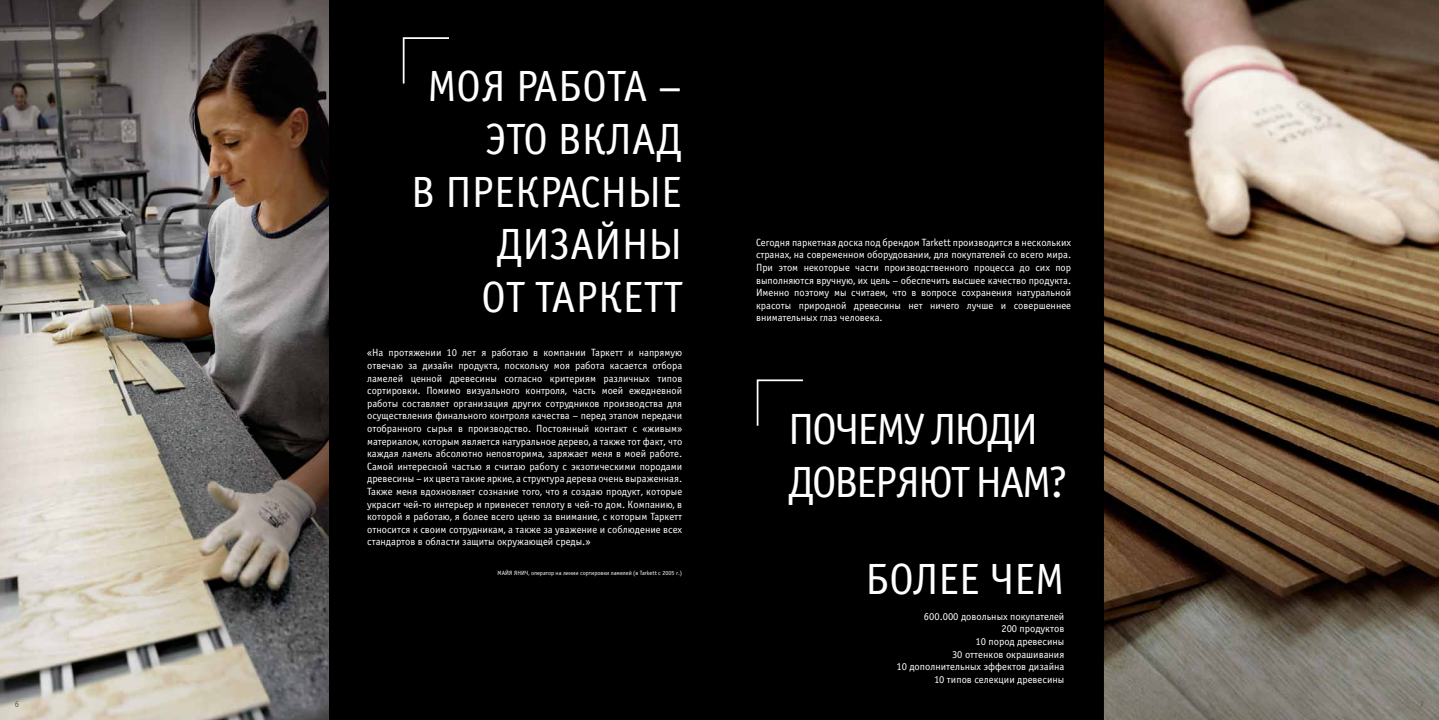
<style>
.page{position:relative;width:1439px;height:720px;background:#fff}
.page>*{position:absolute;margin:0;border:0;box-sizing:border-box;transform-origin:0 0}
.t1{font:43.84px "Officina Sans C";color:#fff}
.t2{font:43.84px/52.6px "Officina Sans C";letter-spacing:-.05em;color:#fff}
.t3{font:10.5px/12.6px "Officina Sans C";color:#fff;text-align:justify}
.t4{font:8.75px "Officina Sans ITC Pro";color:#58595b}
.t5{font:6.12px "Officina Sans C";color:#fff}
</style>
<div class="page">
<div style="left:0;top:0;width:1439px;height:719px;background:#000"></div>
<svg style="left:402px;top:37px;width:47px;height:47px"></svg>
<img style="left:0;top:0;width:329px;height:719px">
<svg style="left:1104px;top:0;width:335px;height:719px"></svg>
<svg style="left:756px;top:379px;width:47px;height:47px"></svg>
<h1 class="t1" style="left:427px;top:63px;width:256px">Моя работа –</h1>
<h1 class="t1" style="left:485px;top:115px;width:194px">это вкл ад</h1>
<h1 class="t1" style="left:411px;top:168px;width:266px">в ПРЕКРАСН ЫЕ</h1>
<h1 class="t1" style="left:496px;top:220px;width:51px">ДИЗАЙН</h1>
<h1 class="t1" style="left:648px;top:220px;width:35px">Ы</h1>
<h1 class="t1" style="left:481px;top:273px;width:161px">от ТАРКЕТТ</h1>
<p class="t3" style="left:367px;top:346px;width:317px">«На протяжении 10 лет я работаю в компании Таркетт и напрямую отвечаю за дизайн продукта, поскольку моя работа касается отбора ламелей ценной древесины согласно критериям различных типов сортировки. Помимо визуального контроля, часть моей ежедневной работы составляет организация других сотрудников производства для осуществления финального контроля качества – перед этапом передачи отобранного сырья в производство. Постоянный контакт с «живым» материалом, которым является натуральное дерево, а также тот факт, что каждая ламель абсолютно неповторима, заряжает меня в моей работе.<br>Самой интересной частью я считаю работу с экзотическими породами древесины – их цвета такие яркие, а структура дерева очень выраженная.<br>Также меня вдохновляет сознание того, что я создаю продукт, которые украсит чей-то интерьер и привнесет теплоту в чей-то дом. Компанию, в которой я работаю, я более всего ценю за внимание, с которым Таркетт относится к своим сотрудникам, а также за уважение и соблюдение всех стандартов в области защиты окружающей среды.»</p>
<p class="t5" style="left:497px;top:569px;width:186px">Майя Янич, оператор на линии сортировки ламелей (в Tarkett с 2005 г.)</p>
<p class="t3" style="left:756px;top:236px;width:317px">Сегодня паркетная доска под брендом Tarkett производится в нескольких странах, на современном оборудовании, для покупателей со всего мира.<br>При этом некоторые части производственного процесса до сих пор выполняются вручную, их цель – обеспечить высшее качество продукта.<br>И менно поэтому мы считаем, что в вопросе сохранения натуральной красоты природной древесины нет ничего лучше и совершеннее внимательных глаз человека.</p>
<h1 class="t2" style="left:788px;top:404px;width:243px">ПОЧЕМУ ЛЮДИ<br>ДОВЕРЯ</h1>
<h1 class="t1" style="left:918px;top:458px;width:151px">ЮТНАМ?</h1>
<h1 class="t1" style="left:865px;top:554px;width:194px">более чем</h1>
<p class="t3" style="left:896px;top:610px;width:169px;text-align:right">600.000 довольных покупателей<br>200 продуктов<br>10 пород древесины<br>30 оттенков окрашивания<br>10 дополнительных эффектов дизайна<br>10 типов селекции древесины</p>
<p class="t4" style="left:15px;top:699px;width:6px">6</p>
<p class="t4" style="left:1419px;top:699px;width:6px">7</p>
</div>
